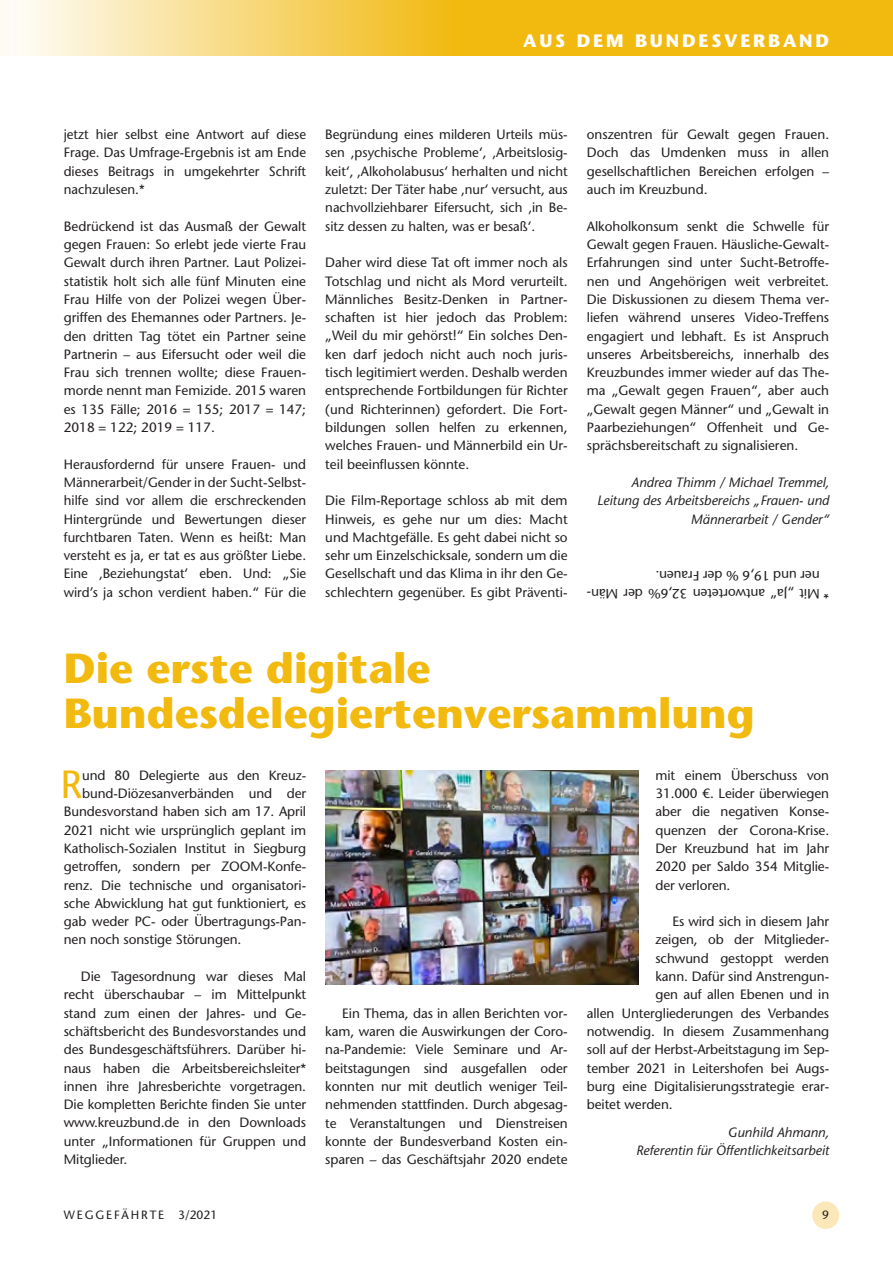
<style>
.page{position:relative;width:893px;height:1263px;background:#fff}
.page>*{position:absolute;margin:0;border:0;box-sizing:border-box;transform-origin:0 0}
._01_Headline{font:700 42px/45px "ITC Stone Sans Pro";color:#f2b90f}
._02_Grundschrift_Ini{font:500 39.3px "Stone Sans Std";color:#f2b90f}
.t1{font:700 18px "ITC Stone Sans Pro";letter-spacing:.16em;color:#fff}
._04_Grundschrift_ohn{font:500 13.5px/18.3px "Stone Sans Std";color:#231f20;text-align:justify}
._03_Grundschrift_Ein{font:500 13.5px/18.3px "Stone Sans Std";letter-spacing:-.005em;color:#231f20;text-align:justify}
._02_Grundschrift_Ini-2{font:500 13.5px "Stone Sans Std";letter-spacing:-.005em;color:#231f20}
._06_Quelle{font:italic 500 13.5px/18.3px "Stone Sans Std";color:#231f20;text-align:right}
.t2{font:500 12px "Stone Sans Std";letter-spacing:.16em;color:#231f20}
</style>
<div class="page">
<div style="left:812px;top:1201px;width:27px;height:28px;background:#fbe7b8;border-radius:50%"></div>
<svg style="left:0;top:0;width:893px;height:56px;background:#f5ca4c"></svg>
<img style="left:325px;top:771px;width:313px;height:214px">
<h3 class="t1" style="left:523px;top:30px;width:308px">AUS DEM BUNDESVERBAND</h3>
<p class="_04_Grundschrift_ohn" style="left:64px;top:125px;width:244px">jetzt hier selbst eine Antwort auf diese Frage. Das Umfrage-Ergebnis ist am Ende dieses Beitrags in umgekehrter Schrift nachzulesen.*</p>
<p class="_04_Grundschrift_ohn" style="left:64px;top:217px;width:244px">Bedrückend ist das Ausmaß der Gewalt gegen Frauen: So erlebt jede vierte Frau Gewalt durch ihren Partner. Laut Polizei&shy;statistik holt sich alle fünf Minuten eine Frau Hilfe von der Polizei wegen Über&shy;griffen des Ehemannes oder Partners. Je&shy;den dritten Tag tötet ein Partner seine Partnerin – aus Eifersucht oder weil die Frau sich trennen wollte; diese Frauen&shy;morde nennt man Femizide. 2015 waren es 135 Fälle; 2016 = 155; 2017 = 147; 2018 = 122; 2019 = 117.</p>
<p class="_04_Grundschrift_ohn" style="left:64px;top:455px;width:244px">Herausfordernd für unsere Frauen- und Männerarbeit/Gender in der Sucht-Selbst&shy;hilfe sind vor allem die erschreckenden Hintergründe und Bewertungen dieser furchtbaren Taten. Wenn es heißt: Man versteht es ja, er tat es aus größter Liebe.<br>Eine ‚Beziehungstat‘ eben. Und: „Sie wird’s ja schon verdient haben.“ Für die</p>
<p class="_04_Grundschrift_ohn" style="left:325px;top:125px;width:244px">Begründung eines milderen Urteils müs&shy;sen ‚psychische Probleme‘, ‚Arbeitslosig&shy;keit‘, ‚Alkoholabusus‘ herhalten und nicht zuletzt: Der Täter habe ‚nur‘ versucht, aus nachvollziehbarer Eifersucht, sich ‚in Be&shy;sitz dessen zu halten, was er besaß‘.</p>
<p class="_04_Grundschrift_ohn" style="left:325px;top:253px;width:244px">Daher wird diese Tat oft immer noch als Totschlag und nicht als Mord verurteilt.<br>Männliches Besitz-Denken in Partner&shy;schaften ist hier jedoch das Problem: „Weil du mir gehörst!“ Ein solches Den&shy;ken darf jedoch nicht auch noch juris&shy;tisch legitimiert werden. Deshalb werden entsprechende Fortbildungen für Richter (und Richterinnen) gefordert. Die Fort&shy;bildungen sollen helfen zu erkennen, welches Frauen- und Männerbild ein Ur&shy;teil beeinflussen könnte.</p>
<p class="_04_Grundschrift_ohn" style="left:325px;top:491px;width:244px">Die Film-Reportage schloss ab mit dem Hinweis, es gehe nur um dies: Macht und Machtgefälle. Es geht dabei nicht so sehr um Einzelschicksale, sondern um die Gesellschaft und das Klima in ihr den Ge&shy;schlechtern gegenüber. Es gibt Präventi-</p>
<p class="_04_Grundschrift_ohn" style="left:587px;top:125px;width:244px">onszentren für Gewalt gegen Frauen.<br>Doch das Umdenken muss in allen gesellschaftlichen Bereichen erfolgen – auch im Kreuzbund.</p>
<p class="_04_Grundschrift_ohn" style="left:587px;top:217px;width:244px">Alkoholkonsum senkt die Schwelle für Gewalt gegen Frauen. Häusliche-Gewalt-Erfahrungen sind unter Sucht-Betroffe&shy;nen und Angehörigen weit verbreitet.<br>Die Diskussionen zu diesem Thema ver&shy;liefen während unseres Video-Treffens engagiert und lebhaft. Es ist Anspruch unseres Arbeitsbereichs, innerhalb des Kreuzbundes immer wieder auf das The&shy;ma „Gewalt gegen Frauen“, aber auch „Gewalt gegen Männer“ und „Gewalt in Paarbeziehungen“ Offenheit und Ge&shy;sprächsbereitschaft zu signalisieren.</p>
<p class="_06_Quelle" style="left:597px;top:473px;width:233px">Andrea Thimm / Michael Tremmel,<br>Leitung des Arbeitsbereichs „Frauen- und<br>Männerarbeit / Gender“</p>
<p class="_03_Grundschrift_Ein" style="left:820px;top:602px;width:234px;text-indent:-9px;rotate:-180deg">* Mit „Ja“ antworteten 32,6% der Män&shy;ner und 19,6 % der Frauen.</p>
<p class="_01_Headline" style="left:64px;top:646px;width:692px">Die erste digitale<br>Bundesdelegiertenversammlung</p>
<p class="_02_Grundschrift_Ini" style="left:60px;top:761px;width:23px">R</p>
<p class="_02_Grundschrift_Ini-2" style="left:82px;top:767px;width:226px">und 80 Delegierte aus den Kreuz-</p>
<p class="_03_Grundschrift_Ein" style="left:655px;top:766px;width:175px">mit einem Überschuss von 31.000 €. Leider überwiegen aber die negativen Konse&shy;quenzen der Corona-Krise.<br>Der Kreuzbund hat im Jahr 2020 per Saldo 354 Mitglie&shy;der verloren.</p>
<p class="_03_Grundschrift_Ein" style="left:672px;top:912px;width:158px">Es wird sich in diesem Jahr</p>
<p class="_03_Grundschrift_Ein" style="left:655px;top:931px;width:175px">zeigen, ob der Mitglieder-</p>
<p class="_03_Grundschrift_Ein" style="left:655px;top:949px;width:175px">schwund gestoppt werden</p>
<p class="_03_Grundschrift_Ein" style="left:655px;top:967px;width:175px">kann. Dafür sind Anstrengun-</p>
<p class="_03_Grundschrift_Ein" style="left:655px;top:985px;width:175px">gen auf allen Ebenen und in</p>
<p class="_03_Grundschrift_Ein" style="left:587px;top:1004px;width:244px">allen Untergliederungen des Verbandes</p>
<p class="_03_Grundschrift_Ein" style="left:587px;top:1022px;width:244px">notwendig. In diesem Zusammenhang</p>
<p class="_03_Grundschrift_Ein" style="left:587px;top:1040px;width:244px">soll auf der Herbst-Arbeitstagung im Sep-</p>
<p class="_03_Grundschrift_Ein" style="left:587px;top:1059px;width:244px">tember 2021 in Leitershofen bei Augs-</p>
<p class="_03_Grundschrift_Ein" style="left:587px;top:1077px;width:244px">burg eine Digitalisierungsstrategie erar-</p>
<p class="_03_Grundschrift_Ein" style="left:587px;top:1095px;width:87px">beitet werden.</p>
<p class="_06_Quelle" style="left:636px;top:1123px;width:195px">Gunhild Ahmann,<br>Referentin für Öffentlichkeitsarbeit</p>
<p class="_02_Grundschrift_Ini-2" style="left:82px;top:785px;width:226px">bund-Diözesanverbänden und der</p>
<p class="_02_Grundschrift_Ini-2" style="left:64px;top:804px;width:244px">Bundesvorstand haben sich am 17. April</p>
<p class="_02_Grundschrift_Ini-2" style="left:64px;top:822px;width:244px">2021 nicht wie ursprünglich geplant im</p>
<p class="_02_Grundschrift_Ini-2" style="left:64px;top:840px;width:244px">Katholisch-Sozialen Institut in Siegburg</p>
<p class="_02_Grundschrift_Ini-2" style="left:64px;top:858px;width:244px">getroffen, sondern per ZOOM-Konfe-</p>
<p class="_02_Grundschrift_Ini-2" style="left:64px;top:877px;width:244px">renz. Die technische und organisatori-</p>
<p class="_02_Grundschrift_Ini-2" style="left:64px;top:895px;width:244px">sche Abwicklung hat gut funktioniert, es</p>
<p class="_02_Grundschrift_Ini-2" style="left:64px;top:913px;width:244px">gab weder PC- oder Übertragungs-Pan-</p>
<p class="_02_Grundschrift_Ini-2" style="left:64px;top:932px;width:179px">nen noch sonstige Störungen.</p>
<p class="_03_Grundschrift_Ein" style="left:64px;top:967px;width:244px;text-indent:17px">Die Tagesordnung war dieses Mal recht überschaubar – im Mittelpunkt stand zum einen der Jahres- und Ge&shy;schäftsbericht des Bundesvorstandes und des Bundesgeschäftsführers. Darüber hi&shy;naus haben die Arbeitsbereichsleiter* innen ihre Jahresberichte vorgetragen.<br>Die kompletten Berichte finden Sie unter www.kreuzbund.de in den Downloads unter „Informationen für Gruppen und Mitglieder.</p>
<p class="_03_Grundschrift_Ein" style="left:325px;top:1004px;width:244px;text-indent:17px">Ein Thema, das in allen Berichten vor&shy;kam, waren die Auswirkungen der Coro&shy;na-Pandemie: Viele Seminare und Ar&shy;beitstagungen sind ausgefallen oder konnten nur mit deutlich weniger Teil&shy;nehmenden stattfinden. Durch abgesag&shy;te Veranstaltungen und Dienstreisen konnte der Bundesverband Kosten ein&shy;sparen – das Geschäftsjahr 2020 endete</p>
<p class="t2" style="left:64px;top:1207px;width:155px">WEGGEFÄHRTE 3/2021</p>
<p class="t2" style="left:822px;top:1207px;width:8px">9</p>
</div>
